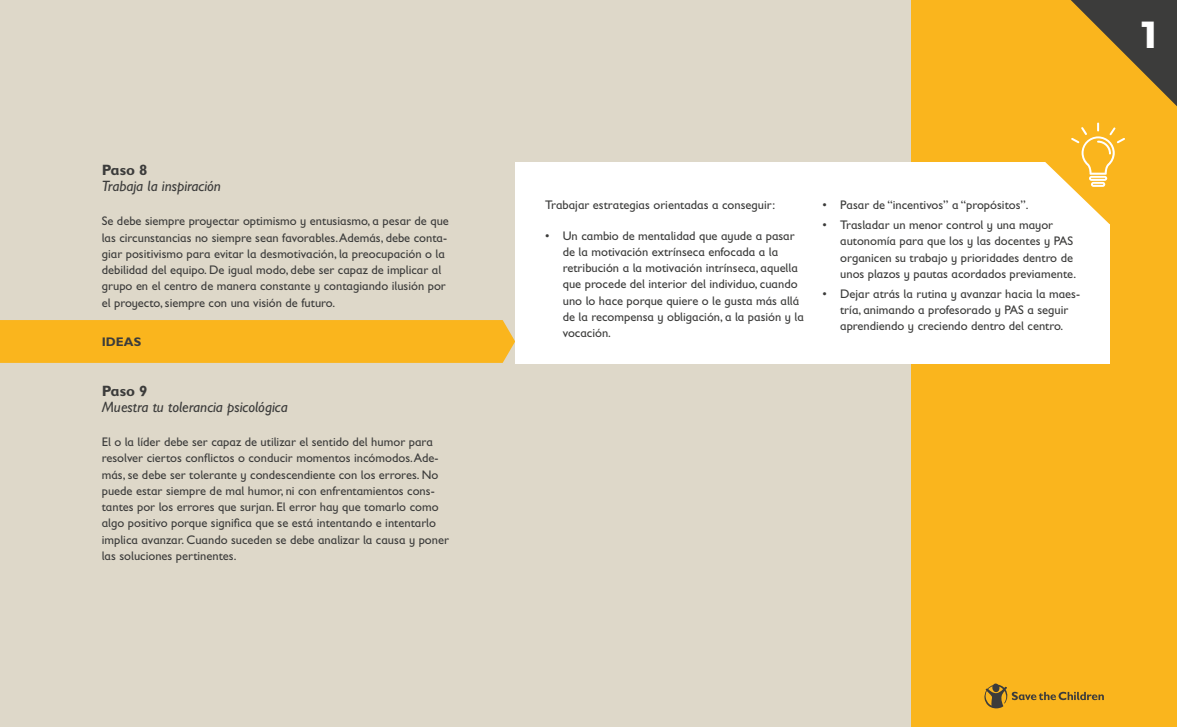
<style>
.page{position:relative;width:1177px;height:727px;background:#fff}
.page>*{position:absolute;margin:0;border:0;box-sizing:border-box;transform-origin:0 0}
.t1{font:700 37.5px "Montserrat";color:#fff}
.t2{font:italic 15px "Gill Sans Infant Std";color:#3c3c3b}
.t3{font:700 15px "Gill Sans Infant Std";color:#3c3c3b}
.t4{font:12.5px/16.2px "Gill Sans Infant Std";color:#3c3c3b}
.t5{font:700 12.5px "Gill Sans Infant Std";color:#3c3c3b}
</style>
<div class="page">
<div style="left:0;top:0;width:1176px;height:726px;background:#ded8c9"></div>
<div style="left:911px;top:0;width:265px;height:726px;background:#fab51d"></div>
<div style="left:0;top:320px;width:515px;height:43px;background:#fab51d"></div>
<svg style="left:984px;top:683px;width:119px;height:25px"></svg>
<div style="left:515px;top:162px;width:594px;height:201px;background:#fff"></div>
<svg style="left:1045px;top:122px;width:80px;height:102px"></svg>
<svg style="left:1071px;top:0;width:105px;height:105px"></svg>
<p class="t3" style="left:102px;top:161px;width:47px">Paso 8</p>
<p class="t2" style="left:102px;top:177px;width:121px">Trabaja la inspiración</p>
<p class="t4" style="left:102px;top:213px;width:348px">Se debe siempre proyectar optimismo y entusiasmo, a pesar de que las circunstancias no siempre sean favorables. Además, debe conta&shy;giar positivismo para evitar la desmotivación, la preocupación o la debilidad del equipo. De igual modo, debe ser capaz de implicar al grupo en el centro de manera constante y contagiando ilusión por el proyecto, siempre con una visión de futuro.</p>
<p class="t5" style="left:102px;top:334px;width:41px">IDEAS</p>
<p class="t3" style="left:102px;top:382px;width:47px">Paso 9</p>
<p class="t2" style="left:102px;top:398px;width:187px">Muestra tu tolerancia psicológica</p>
<p class="t4" style="left:102px;top:433px;width:349px">El o la líder debe ser capaz de utilizar el sentido del humor para resolver ciertos conflictos o conducir momentos incómodos. Ade&shy;más, se debe ser tolerante y condescendiente con los errores. No puede estar siempre de mal humor, ni con enfrentamientos cons&shy;tantes por los errores que surjan. El error hay que tomarlo como algo positivo porque significa que se está intentando e intentarlo implica avanzar. Cuando suceden se debe analizar la causa y poner las soluciones pertinentes.</p>
<p class="t4" style="left:545px;top:197px;width:231px">Trabajar estrategias orientadas a conseguir:</p>
<p class="t4" style="left:562px;top:227px;width:243px;text-indent:-18px">• Un cambio de mentalidad que ayude a pasar de la motivación extrínseca enfocada a la retribución a la motivación intrínseca, aquella que procede del interior del individuo, cuando uno lo hace porque quiere o le gusta más allá de la recompensa y obligación, a la pasión y la vocación.</p>
<p class="t4" style="left:822px;top:197px;width:208px">• Pasar de “incentivos” a “propósitos”.</p>
<p class="t4" style="left:840px;top:216px;width:237px;text-indent:-18px">• Trasladar un menor control y una mayor autonomía para que los y las docentes y PAS organicen su trabajo y prioridades dentro de unos plazos y pautas acordados previamente.</p>
<p class="t4" style="left:822px;top:285px;width:259px;text-align:center">• Dejar atrás la rutina y avanzar hacia la maes&shy;tría, animando a profesorado y PAS a seguir aprendiendo y creciendo dentro del centro.</p>
<h1 class="t1" style="left:1142px;top:5px;width:17px">1</h1>
</div>
